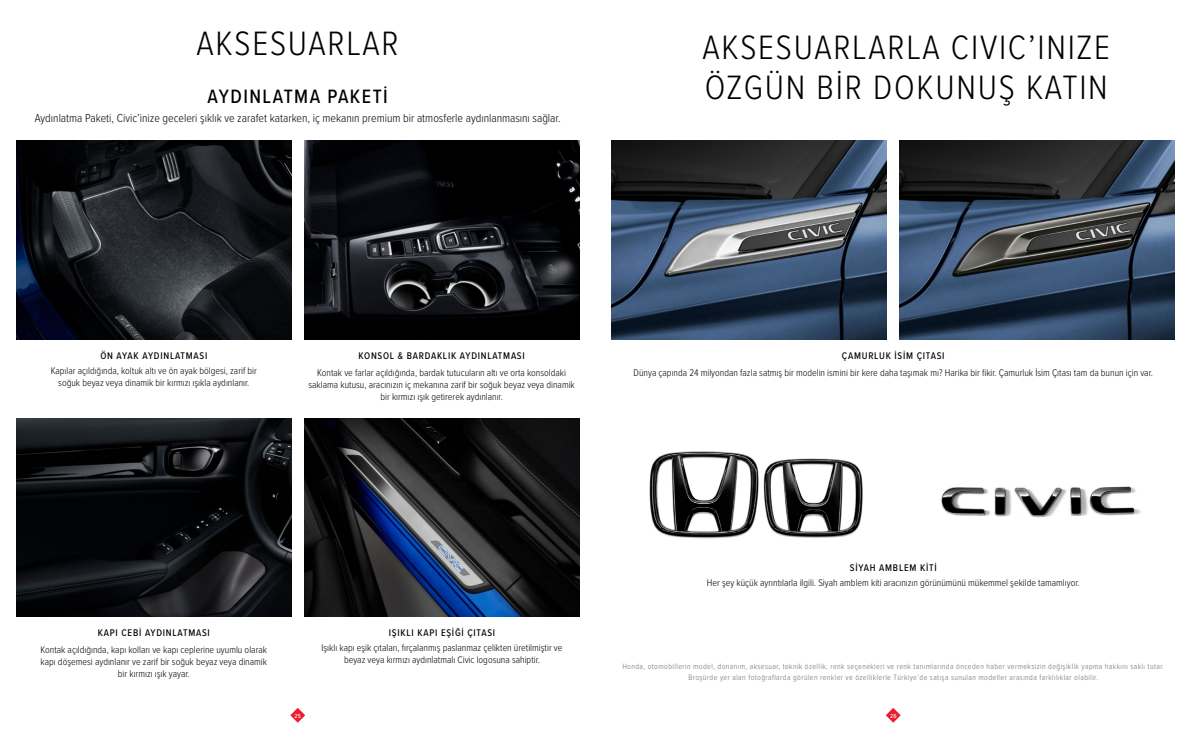
<style>
.page{position:relative;width:1191px;height:738px;background:#fff}
.page>*{position:absolute;margin:0;border:0;box-sizing:border-box;transform-origin:0 0}
.t1{font:300 35px/40px "Proxima Nova Cond";letter-spacing:.05em;color:#000}
.t2{font:500 20px "Proxima Nova Cond";letter-spacing:.075em;color:#000}
.t3{font:300 12px "Proxima Nova Cond";color:#000}
.t4{font:300 10px/12px "Proxima Nova Cond";color:#000;text-align:center}
.t5{font:500 10px "Proxima Nova Cond";letter-spacing:.075em;color:#000}
.t6{font:300 8px/11px "Proxima Nova Cond";letter-spacing:.05em;color:#6d6e71;text-align:center}
.t7{font:500 6.1px "Proxima Nova Cond";color:#fff}
</style>
<div class="page">
<img style="left:649px;top:451px;width:214px;height:88px">
<img style="left:941px;top:486px;width:200px;height:32px">
<img style="left:16px;top:141px;width:275px;height:198px">
<img style="left:304px;top:141px;width:275px;height:198px">
<img style="left:612px;top:141px;width:275px;height:198px">
<img style="left:899px;top:141px;width:275px;height:198px">
<img style="left:304px;top:418px;width:275px;height:198px">
<img style="left:16px;top:418px;width:275px;height:198px">
<svg style="left:886px;top:708px;width:14px;height:14px"></svg>
<svg style="left:290px;top:708px;width:15px;height:14px"></svg>
<h1 class="t1" style="left:197px;top:24px;width:204px">AKSESUARLAR</h1>
<h1 class="t1" style="left:702px;top:27px;width:409px">AKSESUARLARLA CIVIC’INIZE<br>ÖZGÜN BİR DOKUNUŞ KATIN</h1>
<h2 class="t2" style="left:208px;top:84px;width:182px">AYDINLATMA PAKETİ</h2>
<p class="t3" style="left:35px;top:111px;width:527px">Aydınlatma Paketi, Civic’inize geceleri şıklık ve zarafet katarken, iç mekanın premium bir atmosferle aydınlanmasını sağlar.</p>
<p class="t5" style="left:100px;top:349px;width:108px">ÖN AYAK AYDINLATMASI</p>
<p class="t4" style="left:51px;top:364px;width:208px">Kapılar açıldığında, koltuk altı ve ön ayak bölgesi, zarif bir soğuk beyaz veya dinamik bir kırmızı ışıkla aydınlanır.</p>
<p class="t5" style="left:358px;top:349px;width:168px">KONSOL &amp; BARDAKLIK AYDINLATMASI</p>
<p class="t4" style="left:308px;top:366px;width:268px">Kontak ve farlar açıldığında, bardak tutucuların altı ve orta konsoldaki saklama kutusu, aracınızın iç mekanına zarif bir soğuk beyaz veya dinamik bir kırmızı ışık getirerek aydınlanır.</p>
<p class="t5" style="left:842px;top:349px;width:104px">ÇAMURLUK İSİM ÇITASI</p>
<p class="t4" style="left:633px;top:366px;width:521px">Dünya çapında 24 milyondan fazla satmış bir modelin ismini bir kere daha taşımak mı? Harika bir fikir. Çamurluk İsim Çıtası tam da bunun için var.</p>
<p class="t5" style="left:98px;top:626px;width:113px">KAPI CEBİ AYDINLATMASI</p>
<p class="t4" style="left:41px;top:643px;width:228px">Kontak açıldığında, kapı kolları ve kapı ceplerine uyumlu olarak kapı döşemesi aydınlanır ve zarif bir soğuk beyaz veya dinamik bir kırmızı ışık yayar.</p>
<p class="t5" style="left:389px;top:626px;width:108px">IŞIKLI KAPI EŞİĞİ ÇITASI</p>
<p class="t4" style="left:321px;top:641px;width:242px">Işıklı kapı eşik çıtaları, fırçalanmış paslanmaz çelikten üretilmiştir ve beyaz veya kırmızı aydınlatmalı Civic logosuna sahiptir.</p>
<p class="t5" style="left:849px;top:561px;width:88px">SİYAH AMBLEM KİTİ</p>
<p class="t4" style="left:707px;top:576px;width:374px">Her şey küçük ayrıntılarla ilgili. Siyah amblem kiti aracınızın görünümünü mükemmel şekilde tamamlıyor.</p>
<p class="t6" style="left:622px;top:660px;width:543px">Honda, otomobillerin model, donanım, aksesuar, teknik özellik, renk seçenekleri ve renk tanımlarında önceden haber vermeksizin değişiklik yapma hakkını saklı tutar.<br>Broşürde yer alan fotoğraflarda görülen renkler ve özelliklerle Türkiye’de satışa sunulan modeller arasında farklılıklar olabilir.</p>
<p class="t7" style="left:294px;top:711px;width:8px">25</p>
<p class="t7" style="left:890px;top:711px;width:8px">26</p>
</div>
